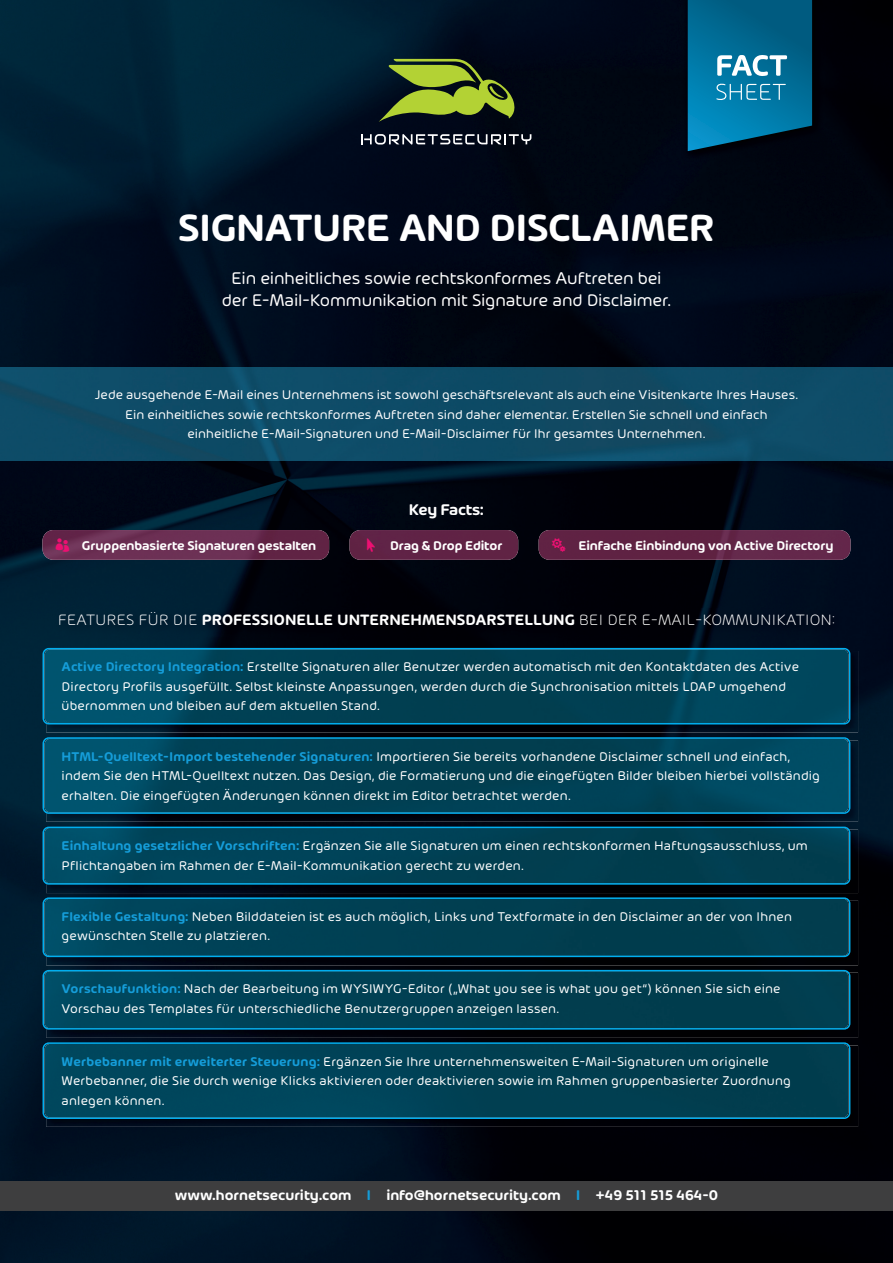
<style>
.page{position:relative;width:893px;height:1263px;background:#fff}
.page>*{position:absolute;margin:0;border:0;box-sizing:border-box;transform-origin:0 0}
.t1{font:600 40.5px "Hornet";letter-spacing:-.02em;color:#fff}
.t2{font:18px/21.6px "Hornet";letter-spacing:-.01em;color:#fff;text-align:center}
.t3{font:600 16.5px "Hornet";letter-spacing:-.015em;color:#fff}
.t4{font:300 16.05px "Hornet";color:#fff}
.t5{font:600 15px "Hornet";color:#fff}
.t6{font:13.5px/19.5px "Hornet";letter-spacing:.01em;color:#fff}
.t7{font:600 13.5px "Hornet";letter-spacing:-.005em;color:#fff}
.s1{font-weight:600}
.s2{font-weight:600;color:#159dd9}
.s3{color:#159dd9}
</style>
<div class="page">
<img style="left:0;top:0;width:893px;height:1263px">
<div style="left:0;top:1181px;width:893px;height:30px;background:#3e3e3f"></div>
<img style="left:682px;top:0;width:141px;height:162px">
<svg style="left:688px;top:0;width:124px;height:151px;background:#0b6e95"></svg>
<div style="left:0;top:368px;width:893px;height:92px;background:#0e4b67"></div>
<img style="left:54px;top:608px;width:790px;height:28px">
<img style="left:46px;top:900px;width:812px;height:65px">
<img style="left:46px;top:900px;width:801px;height:54px">
<div style="left:43px;top:897px;width:807px;height:60px;border:2px solid #00aeef;border-radius:6px"></div>
<img style="left:46px;top:973px;width:812px;height:65px">
<img style="left:46px;top:973px;width:801px;height:53px">
<div style="left:43px;top:970px;width:807px;height:59px;border:2px solid #00aeef;border-radius:6px"></div>
<img style="left:46px;top:651px;width:812px;height:81px">
<img style="left:46px;top:651px;width:801px;height:70px">
<div style="left:43px;top:648px;width:807px;height:76px;border:2px solid #00aeef;border-radius:6px"></div>
<img style="left:46px;top:740px;width:812px;height:82px">
<img style="left:46px;top:740px;width:801px;height:71px">
<div style="left:43px;top:737px;width:807px;height:77px;border:2px solid #00aeef;border-radius:6px"></div>
<img style="left:46px;top:829px;width:812px;height:64px">
<img style="left:46px;top:830px;width:801px;height:52px">
<div style="left:43px;top:827px;width:807px;height:58px;border:2px solid #00aeef;border-radius:6px"></div>
<img style="left:46px;top:1045px;width:812px;height:82px">
<img style="left:46px;top:1045px;width:801px;height:71px">
<div style="left:43px;top:1042px;width:807px;height:77px;border:2px solid #00aeef;border-radius:6px"></div>
<svg style="left:361px;top:134px;width:170px;height:11px"></svg>
<svg style="left:379px;top:59px;width:138px;height:63px;background:#566a26"></svg>
<img style="left:43px;top:530px;width:286px;height:30px">
<div style="left:350px;top:530px;width:168px;height:30px;background:#602345"></div>
<img style="left:539px;top:530px;width:311px;height:30px">
<svg style="left:56px;top:538px;width:13px;height:14px"></svg>
<svg style="left:367px;top:538px;width:8px;height:14px"></svg>
<svg style="left:552px;top:538px;width:14px;height:14px"></svg>
<h1 class="t1" style="left:178px;top:199px;width:538px">SIGNATURE AND DISCLAIMER</h1>
<h2 class="t2" style="left:222px;top:266px;width:451px">Ein einheitliches sowie rechtskonformes Auftreten bei der E-Mail-Kommunikation mit Signature and Disclaimer.</h2>
<p class="t6" style="left:95px;top:384px;width:705px;text-align:center">Jede ausgehende E-Mail eines Unternehmens ist sowohl geschäftsrelevant als auch eine Visitenkarte Ihres Hauses.<br>Ein einheitliches sowie rechtskonformes Auftreten sind daher elementar. Erstellen Sie schnell und einfach einheitliche E-Mail-Signaturen und E-Mail-Disclaimer für Ihr gesamtes Unternehmen.</p>
<p class="t3" style="left:409px;top:498px;width:77px">Key Facts:</p>
<p class="t7" style="left:82px;top:535px;width:236px">Gruppenbasierte Signaturen gestalten</p>
<p class="t7" style="left:390px;top:535px;width:114px">Drag &amp; Drop Editor</p>
<p class="t7" style="left:578px;top:535px;width:256px">Einfache Einbindung von Active Directory</p>
<p class="t4" style="left:58px;top:609px;width:778px">FEATURES FÜR DIE <span class="s1">PROFESSIONELLE UNTERNEHMENSDARSTELLUNG</span> BEI DER E-MAIL-KOMMUNIKATION:</p>
<p class="t6" style="left:62px;top:656px;width:739px"><span class="s2">Active Directory Integration:</span> Erstellte Signaturen aller Benutzer werden automatisch mit den Kontaktdaten des Active<br>Directory Profils ausgefüllt. Selbst kleinste Anpassungen, werden durch die Synchronisation mittels LDAP umgehend übernommen und bleiben auf dem aktuellen Stand.</p>
<p class="t6" style="left:62px;top:746px;width:760px"><span class="s2">HTML-Quelltext-Import bestehender Signaturen:</span> Importieren Sie bereits vorhandene Disclaimer schnell und einfach, indem Sie den HTML-Quelltext nutzen. Das Design, die Formatierung und die eingefügten Bilder bleiben hierbei vollständig erhalten. Die eingefügten Änderungen können direkt im Editor betrachtet werden.</p>
<p class="t6" style="left:62px;top:835px;width:748px"><span class="s2">Einhaltung gesetzlicher Vorschriften:</span> Ergänzen Sie alle Signaturen um einen rechtskonformen Haftungsausschluss, um<br>Pflichtangaben im Rahmen der E-Mail-Kommunikation gerecht zu werden.</p>
<p class="t6" style="left:62px;top:906px;width:732px"><span class="s2">Flexible Gestaltung:</span> Neben Bilddateien ist es auch möglich, Links und Textformate in den Disclaimer an der von Ihnen gewünschten Stelle zu platzieren.</p>
<p class="t6" style="left:62px;top:978px;width:720px"><span class="s2">Vorschaufunktion:</span> Nach der Bearbeitung im WYSIWYG-Editor („What you see is what you get“) können Sie sich eine<br>Vorschau des Templates für unterschiedliche Benutzergruppen anzeigen lassen.</p>
<p class="t6" style="left:62px;top:1051px;width:731px"><span class="s2">Werbebanner mit erweiterter Steuerung:</span> Ergänzen Sie Ihre unternehmensweiten E-Mail-Signaturen um originelle<br>Werbebanner, die Sie durch wenige Klicks aktivieren oder deaktivieren sowie im Rahmen gruppenbasierter Zuordnung anlegen können.</p>
<p class="t5" style="left:175px;top:1185px;width:545px">www.hornetsecurity.com <span class="s3">I</span> info@hornetsecurity.com <span class="s3">I</span> +49 511 515 464-0</p>
</div>
